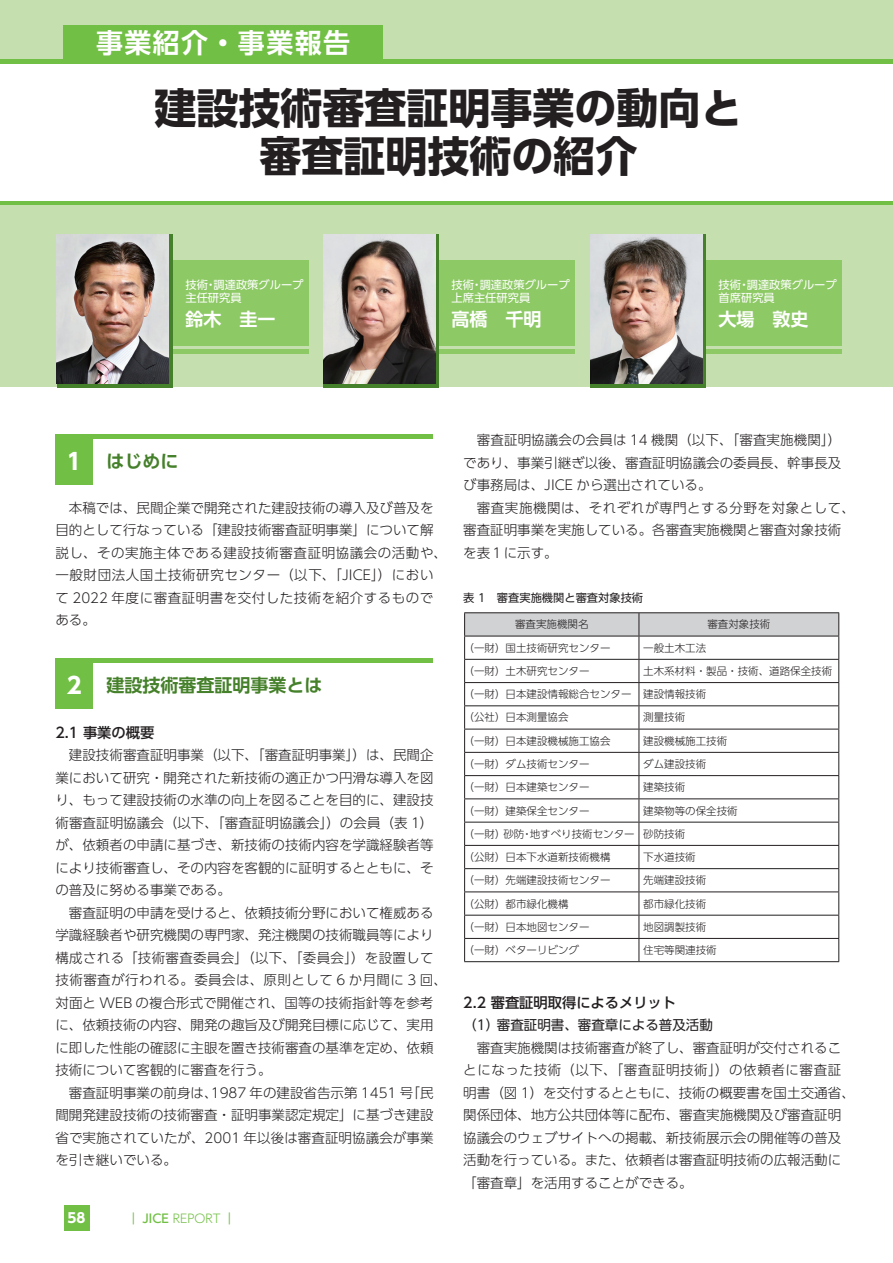
<style>
.page{position:relative;width:893px;height:1263px;background:#fff}
.page>*{position:absolute;margin:0;border:0;box-sizing:border-box;transform-origin:0 0}
.t1{font:700 45px "UD Shin Go Pro";color:#231f20}
.t2{font:700 42px/48px "UD Shin Go Pro";color:#231f20;text-align:center}
.t3{font:700 27px "UD Shin Go Pro De";letter-spacing:.05em;color:#fff}
.t4{font:700 18px "UD Shin Go Pro De";color:#45802a}
.t5{font:700 18px "UD Shin Go Pro De";color:#fff}
.t6{font:500 14.25px "UD Shin Go Pro";color:#231f20}
.t7{font:300 13.5px/22.5px "UD Shin Go Pro";color:#231f20;text-align:justify}
.t8{font:300 13.5px/22.5px "UD Shin Go Pro";letter-spacing:.04em;color:#231f20}
.t9{font:13.5px "UD Shin Go Pro";color:#231f20}
.t10{font:700 13.5px "UD Shin Go Pro";color:#fff}
.t11{font:500 12px "UD Shin Go Pro";color:#71bf44}
.t12{font:11.25px/13.5px "UD Shin Go Pro";color:#fff}
.t13{font:11.25px "UD Shin Go Pro";color:#231f20}
.t14{font:300 10.5px "UD Shin Go Pr 6 N";color:#231f20}
.s1{font-family:"UD Shin Go Pro";font-size:22.5px;color:#fff}
.s2{font-weight:300}
</style>
<div class="page">
<div style="left:64px;top:1205px;width:25px;height:26px;background:#71bf44"></div>
<div style="left:0;top:0;width:893px;height:387px;background:#c5e0ae"></div>
<svg style="left:0;top:200px;width:893px;height:4px;background:#94cf72"></svg>
<hr style="left:0;top:60px;width:893px;height:4px;background:#71bf44">
<div style="left:64px;top:26px;width:319px;height:34px;background:#71bf44"></div>
<div style="left:0;top:64px;width:893px;height:136px;background:#fff"></div>
<hr style="left:439px;top:350px;width:136px;height:4px;background:#8dc964">
<hr style="left:706px;top:350px;width:136px;height:4px;background:#8dc964">
<hr style="left:173px;top:350px;width:136px;height:4px;background:#8dc964">
<div style="left:439px;top:261px;width:136px;height:85px;background:#8dc964"></div>
<div style="left:706px;top:261px;width:136px;height:85px;background:#8dc964"></div>
<div style="left:173px;top:261px;width:136px;height:85px;background:#8dc964"></div>
<svg style="left:323px;top:234px;width:116px;height:153px"></svg>
<svg style="left:590px;top:234px;width:116px;height:153px"></svg>
<div style="left:57px;top:234px;width:116px;height:153px;background:#45802a"></div>
<img style="left:323px;top:234px;width:112px;height:150px">
<img style="left:590px;top:234px;width:112px;height:150px">
<img style="left:57px;top:234px;width:112px;height:150px">
<div style="left:55px;top:438px;width:38px;height:47px;background:#71bf44"></div>
<hr style="left:55px;top:434px;width:378px;height:4px;background:#71bf44">
<div style="left:55px;top:662px;width:38px;height:47px;background:#71bf44"></div>
<hr style="left:55px;top:658px;width:378px;height:4px;background:#71bf44">
<hr style="left:464px;top:612px;width:175px;height:1px;background:#231f20">
<hr style="left:639px;top:612px;width:200px;height:1px;background:#231f20">
<svg style="left:464px;top:613px;width:375px;height:348px"></svg>
<hr style="left:464px;top:961px;width:175px;height:1px;background:#231f20">
<hr style="left:639px;top:961px;width:200px;height:1px;background:#231f20">
<h3 class="t3" style="left:96px;top:21px;width:255px">事業紹介・事業報告</h3>
<h2 class="t2" style="left:155px;top:83px;width:590px">建設技術審査証明事業の動向と審査証明技術の紹介</h2>
<h1 class="t1" style="left:286px;top:95px;width:316px">国土技術開発賞</h1>
<p class="t12" style="left:185px;top:277px;width:120px">技術・調達政策グループ主任研究員</p>
<h3 class="t5" style="left:185px;top:304px;width:91px">鈴木　圭一</h3>
<p class="t12" style="left:452px;top:277px;width:120px">技術・調達政策グループ上席主任研究員</p>
<h3 class="t5" style="left:452px;top:304px;width:91px">高橋　千明</h3>
<p class="t12" style="left:719px;top:277px;width:120px">技術・調達政策グループ首席研究員</p>
<h3 class="t5" style="left:719px;top:304px;width:91px">大場　敦史</h3>
<h3 class="t4" style="left:67px;top:447px;width:113px"><span class="s1">1</span> はじめに</h3>
<p class="t8" style="left:55px;top:496px;width:393px;text-indent:14px">本稿では、民間企業で開発された建設技術の導入及び普及を目的として行なっている「建設技術審査証明事業」について解説し、その実施主体である建設技術審査証明協議会の活動や、一般財団法人国土技術研究センター（以下、「JICE」）において 2022 年度に審査証明書を交付した技術を紹介するものである。</p>
<h3 class="t4" style="left:67px;top:671px;width:257px"><span class="s1">2</span> 建設技術審査証明事業とは</h3>
<p class="t6" style="left:55px;top:721px;width:100px">2.1 事業の概要</p>
<p class="t7" style="left:55px;top:743px;width:379px;text-indent:14px">建設技術審査証明事業（以下、「審査証明事業」）は、民間企業において研究・開発された新技術の適正かつ円滑な導入を図り、もって建設技術の水準の向上を図ることを目的に、建設技術審査証明協議会（以下、「審査証明協議会」）の会員（表 1）が、依頼者の申請に基づき、新技術の技術内容を学識経験者等により技術審査し、その内容を客観的に証明するとともに、その普及に努める事業である。</p>
<p class="t7" style="left:55px;top:901px;width:393px;text-align:left;text-indent:14px">審査証明の申請を受けると、依頼技術分野において権威ある学識経験者や研究機関の専門家、発注機関の技術職員等により構成される「技術審査委員会」（以下、「委員会」）を設置して技術審査が行われる。委員会は、原則として 6 か月間に 3 回、対面と WEB の複合形式で開催され、国等の技術指針等を参考に、依頼技術の内容、開発の趣旨及び開発目標に応じて、実用に即した性能の確認に主眼を置き技術審査の基準を定め、依頼技術について客観的に審査を行う。</p>
<p class="t7" style="left:55px;top:1081px;width:380px;text-indent:14px">審査証明事業の前身は、1987 年の建設省告示第 1451 号「民間開発建設技術の技術審査・証明事業認定規定」に基づき建設省で実施されていたが、2001 年以後は審査証明協議会が事業を引き継いでいる。</p>
<p class="t10" style="left:68px;top:1207px;width:19px">58</p>
<p class="t11" style="left:128px;top:1208px;width:110px">｜ JICE <span class="s2">REPORT</span> ｜</p>
<p class="t7" style="left:463px;top:428px;width:380px;text-indent:14px">審査証明協議会の会員は 14 機関（以下、「審査実施機関」）であり、事業引継ぎ以後、審査証明協議会の委員長、幹事長及び事務局は、JICE から選出されている。</p>
<p class="t7" style="left:463px;top:496px;width:393px;text-align:left;text-indent:14px">審査実施機関は、それぞれが専門とする分野を対象として、審査証明事業を実施している。各審査実施機関と審査対象技術を表１に示す。</p>
<p class="t13" style="left:463px;top:589px;width:181px">表 1　審査実施機関と審査対象技術</p>
<p class="t14" style="left:515px;top:616px;width:75px">審査実施機関名</p>
<p class="t14" style="left:707px;top:616px;width:64px">審査対象技術</p>
<p class="t14" style="left:464px;top:639px;width:148px">（一財）国土技術研究センター</p>
<p class="t14" style="left:643px;top:639px;width:64px">一般土木工法</p>
<p class="t14" style="left:464px;top:662px;width:127px">（一財）土木研究センター</p>
<p class="t14" style="left:643px;top:662px;width:191px">土木系材料・製品・技術、道路保全技術</p>
<p class="t14" style="left:464px;top:686px;width:244px">（一財）日本建設情報総合センター 建設情報技術</p>
<p class="t14" style="left:464px;top:709px;width:106px">（公社）日本測量協会</p>
<p class="t14" style="left:643px;top:709px;width:43px">測量技術</p>
<p class="t14" style="left:464px;top:732px;width:148px">（一財）日本建設機械施工協会</p>
<p class="t14" style="left:643px;top:732px;width:85px">建設機械施工技術</p>
<p class="t14" style="left:464px;top:755px;width:127px">（一財）ダム技術センター</p>
<p class="t14" style="left:643px;top:755px;width:64px">ダム建設技術</p>
<p class="t14" style="left:464px;top:779px;width:127px">（一財）日本建築センター</p>
<p class="t14" style="left:643px;top:779px;width:43px">建築技術</p>
<p class="t14" style="left:464px;top:802px;width:127px">（一財）建築保全センター</p>
<p class="t14" style="left:643px;top:802px;width:96px">建築物等の保全技術</p>
<p class="t14" style="left:464px;top:825px;width:223px">（一財）砂防・地すべり技術センター 砂防技術</p>
<p class="t14" style="left:464px;top:848px;width:148px">（公財）日本下水道新技術機構</p>
<p class="t14" style="left:643px;top:848px;width:54px">下水道技術</p>
<p class="t14" style="left:464px;top:872px;width:148px">（一財）先端建設技術センター</p>
<p class="t14" style="left:643px;top:872px;width:64px">先端建設技術</p>
<p class="t14" style="left:464px;top:895px;width:106px">（公財）都市緑化機構</p>
<p class="t14" style="left:643px;top:895px;width:64px">都市緑化技術</p>
<p class="t14" style="left:464px;top:918px;width:127px">（一財）日本地図センター</p>
<p class="t14" style="left:643px;top:918px;width:64px">地図調製技術</p>
<p class="t14" style="left:464px;top:941px;width:117px">（一財）ベターリビング</p>
<p class="t14" style="left:643px;top:941px;width:75px">住宅等関連技術</p>
<p class="t6" style="left:463px;top:991px;width:214px">2.2 審査証明取得によるメリット</p>
<p class="t9" style="left:463px;top:1014px;width:251px">（1）審査証明書、審査章による普及活動</p>
<p class="t7" style="left:463px;top:1036px;width:393px;text-align:left;text-indent:14px">審査実施機関は技術審査が終了し、審査証明が交付されることになった技術（以下、「審査証明技術」）の依頼者に審査証明書（図 1）を交付するとともに、技術の概要書を国土交通省、関係団体、地方公共団体等に配布、審査実施機関及び審査証明協議会のウェブサイトへの掲載、新技術展示会の開催等の普及活動を行っている。また、依頼者は審査証明技術の広報活動に「審査章」を活用することができる。</p>
</div>
